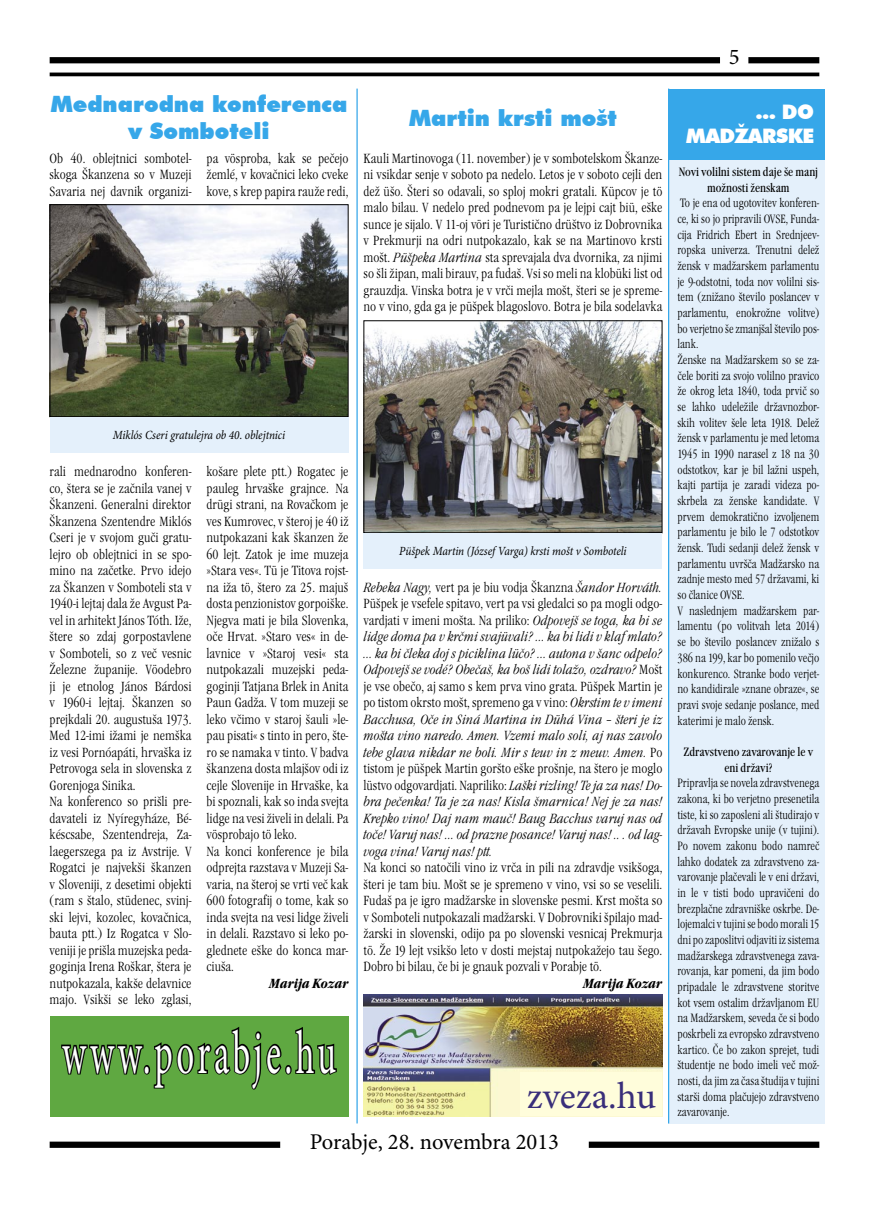
<style>
.page{position:relative;width:869px;height:1205px;background:#fff}
.page>*{position:absolute;margin:0;border:0;box-sizing:border-box;transform-origin:0 0}
.t1{font:61.25px "Minion Pro";letter-spacing:.1em;color:#fff;scale:.57 1}
.t2{font:37.5px "Minion Pro";color:#392e7a}
.cím{font:900 22.5px/27px "Futura BT";color:#36a7e9;text-align:center}
.t3{font:22.5px "Minion Pro";letter-spacing:-.005em;color:#000}
.cím-2{font:900 20px "Futura BT";letter-spacing:-.025em;color:#fff}
.ujszoveg{font:13.75px/16.5px "Garamond Itc TEE Ligh Cond";color:#000;text-align:justify}
.ujszoveg-2{font:13.75px/16.5px "Garamond Itc TEE Ligh Cond Ital";color:#000;text-align:justify}
.ujalairas{font:italic 700 condensed 13.75px "Garamond Itc TEE";color:#000}
.ujszoveg-3{font:12.5px/15.6px "Garamond Itc TEE Ligh Cond";color:#000;text-align:justify;scale:.95 1}
.szoveg{font:italic 12.5px "Minion Pro";letter-spacing:-.01em;color:#000;scale:.9 1}
.ujszoveg-4{font:condensed 12.5px/15.6px "Garamond Itc TEE";color:#000;text-align:center;scale:.95 1}
.s1{font-family:"Garamond Itc TEE Ligh Cond Ital"}
.s2{font-family:"Garamond Itc TEE Ligh Cond"}
</style>
<div class="page">
<hr style="left:50px;top:73px;width:769px;height:3px;background:#000">
<div style="left:748px;top:57px;width:71px;height:6px;background:#000"></div>
<div style="left:50px;top:57px;width:669px;height:6px;background:#000"></div>
<div style="left:50px;top:1141px;width:230px;height:7px;background:#000"></div>
<div style="left:588px;top:1141px;width:231px;height:7px;background:#000"></div>
<div style="left:668px;top:89px;width:156px;height:1034px;background:#e4f0fb"></div>
<div style="left:668px;top:89px;width:156px;height:70px;background:#36a7e9"></div>
<hr style="left:667px;top:89px;width:2px;height:1034px;background:#36a7e9">
<div style="left:50px;top:1016px;width:298px;height:100px;background:#5fa841"></div>
<svg style="left:61px;top:1044px;width:84px;height:31px"></svg>
<div style="left:144px;top:1065px;width:6px;height:9px;border:2px solid #000;border-radius:50%"></div>
<svg style="left:153px;top:1027px;width:129px;height:63px"></svg>
<div style="left:285px;top:1065px;width:6px;height:9px;border:2px solid #000;border-radius:50%"></div>
<svg style="left:295px;top:1027px;width:42px;height:48px"></svg>
<img style="left:52px;top:206px;width:294px;height:209px">
<div style="left:50px;top:204px;width:298px;height:213px;border:1px solid #000"></div>
<div style="left:50px;top:417px;width:298px;height:35px;background:#e4f0fb"></div>
<hr style="left:356px;top:89px;width:1px;height:1034px;background:#36a7e9">
<img style="left:365px;top:322px;width:295px;height:209px">
<div style="left:363px;top:320px;width:299px;height:213px;border:1px solid #000"></div>
<div style="left:363px;top:533px;width:299px;height:35px;background:#e4f0fb"></div>
<img style="left:363px;top:994px;width:298px;height:122px">
<div style="left:520px;top:1072px;width:142px;height:44px;background:#fffddb"></div>
<p class="cím" style="left:51px;top:90px;width:298px">Mednarodna konferenca v Somboteli</p>
<p class="ujszoveg" style="left:50px;top:150px;width:143px">Ob 40. oblejtnici sombotel&shy;skoga Škanzena so v Muzeji Savaria nej davnik organizi-</p>
<p class="ujszoveg" style="left:206px;top:150px;width:143px">pa vösproba, kak se pečejo žemlé, v kovačnici leko cveke kove, s krep papira rauže redi,</p>
<p class="cím" style="left:409px;top:104px;width:209px">Martin krsti mošt</p>
<p class="ujszoveg" style="left:363px;top:150px;width:300px">Kauli Martinovoga (11. november) je v sombotelskom Škanze&shy;ni vsikdar senje v soboto pa nedelo. Letos je v soboto cejli den dež üšo. Šteri so odavali, so sploj mokri gratali. Küpcov je tö malo bilau. V nedelo pred podnevom pa je lejpi cajt biü, eške sunce je sijalo. V 11-oj vöri je Turistično drüštvo iz Dobrovnika v Prekmurji na odri nutpokazalo, kak se na Martinovo krsti mošt. <span class="s1">Püšpeka Martina</span> sta sprevajala dva dvornika, za njimi so šli žipan, mali birauv, pa fudaš. Vsi so meli na klobüki list od grauzdja. Vinska botra je v vrči mejla mošt, šteri se je spreme&shy;no v vino, gda ga je püšpek blagoslovo. Botra je bila sodelavka</p>
<p class="szoveg" style="left:113px;top:428px;width:193px">Miklós Cseri gratulejra ob 40. oblejtnici</p>
<p class="ujszoveg" style="left:50px;top:463px;width:143px">rali mednarodno konferen&shy;co, štera se je začnila vanej v Škanzeni. Generalni direktor Škanzena Szentendre Miklós Cseri je v svojom guči gratu&shy;lejro ob oblejtnici in se spo&shy;mino na začetke. Prvo idejo za Škanzen v Somboteli sta v 1940-i lejtaj dala že Avgust Pa&shy;vel in arhitekt János Tóth. Iže, štere so zdaj gorpostavlene v Somboteli, so z več vesnic Železne županije. Vöodebro ji je etnolog János Bárdosi v 1960-i lejtaj. Škanzen so prejkdali 20. augustuša 1973.<br>Med 12-imi ižami je nemška iz vesi Pornóapáti, hrvaška iz Petrovoga sela in slovenska z Gorenjoga Sinika.</p>
<p class="ujszoveg" style="left:50px;top:793px;width:143px">Na konferenco so prišli pre&shy;davateli iz Nyíregyháze, Bé&shy;késcsabe, Szentendreja, Za&shy;laegerszega pa iz Avstrije. V Rogatci je najvekši škanzen v Sloveniji, z desetimi objekti (ram s štalo, stüdenec, svinj&shy;ski lejvi, kozolec, kovačnica, bauta ptt.) Iz Rogatca v Slo&shy;veniji je prišla muzejska peda&shy;goginja Irena Roškar, štera je nutpokazala, kakše delavnice majo. Vsikši se leko zglasi,</p>
<p class="ujszoveg" style="left:206px;top:463px;width:143px">košare plete ptt.) Rogatec je pauleg hrvaške grajnce. Na drügi strani, na Rovačkom je ves Kumrovec, v šteroj je 40 iž nutpokazani kak škanzen že 60 lejt. Zatok je ime muzeja »Stara ves«. Tü je Titova rojst&shy;na iža tö, štero za 25. majuš dosta penzionistov gorpoiške.<br>Njegva mati je bila Slovenka, oče Hrvat. »Staro ves« in de&shy;lavnice v »Staroj vesi« sta nutpokazali muzejski peda&shy;goginji Tatjana Brlek in Anita Paun Gadža. V tom muzeji se leko včimo v staroj šauli »le&shy;pau pisati« s tinto in pero, šte&shy;ro se namaka v tinto. V badva škanzena dosta mlajšov odi iz cejle Slovenije in Hrvaške, ka bi spoznali, kak so inda svejta lidge na vesi živeli in delali. Pa vösprobajo tö leko.</p>
<p class="ujszoveg" style="left:206px;top:843px;width:143px">Na konci konference je bila odprejta razstava v Muzeji Sa&shy;varia, na šteroj se vrti več kak 600 fotografij o tome, kak so inda svejta na vesi lidge živeli in delali. Razstavo si leko po&shy;glednete eške do konca mar&shy;ciuša.</p>
<p class="ujalairas" style="left:269px;top:975px;width:81px">Marija Kozar</p>
<p class="t1" style="left:62px;top:1016px;width:482px">www.porabje.hu</p>
<p class="szoveg" style="left:399px;top:544px;width:254px">Püšpek Martin (József Varga) krsti mošt v Somboteli</p>
<p class="ujszoveg-2" style="left:363px;top:579px;width:300px">Rebeka Nagy, <span class="s2">vert pa je biu vodja Škanzna</span> Šandor Horváth.<br><span class="s2">Püšpek je vsefele spitavo, vert pa vsi gledalci so pa mogli odgo&shy;vardjati v imeni mošta. Na priliko:</span> Odpovejš se toga, ka bi se lidge doma pa v krčmi svajüvali? … ka bi lidi v klaf mlato? … ka bi čleka doj s piciklina lüčo? … autona v šanc odpelo?<br>Odpovejš se vodé? Obečaš, ka boš lidi tolažo, ozdravo? <span class="s2">Mošt je vse obečo, aj samo s kem prva vino grata. Püšpek Martin je po tistom okrsto mošt, spremeno ga v vino:</span> Okrstim te v imeni Bacchusa, Oče in Siná Martina in Dühá Vina – šteri je iz mošta vino naredo. Amen. Vzemi malo soli, aj nas zavolo tebe glava nikdar ne boli. Mir s teuv in z meuv. Amen. <span class="s2">Po tistom je püšpek Martin goršto eške prošnje, na štero je moglo lüstvo odgovardjati. Napriliko:</span> Laški rizling! Te ja za nas! Do&shy;bra pečenka! Ta je za nas! Kisla šmarnica! Nej je za nas!<br>Krepko vino! Daj nam mauč! Baug Bacchus varuj nas od toče! Varuj nas! … od prazne posance! Varuj nas! .. . od lag&shy;voga vina! Varuj nas! ptt.</p>
<p class="ujszoveg" style="left:363px;top:859px;width:300px">Na konci so natočili vino iz vrča in pili na zdravdje vsikšoga, šteri je tam biu. Mošt se je spremeno v vino, vsi so se veselili.<br>Fudaš pa je igro madžarske in slovenske pesmi. Krst mošta so v Somboteli nutpokazali madžarski. V Dobrovniki špilajo mad&shy;žarski in slovenski, odijo pa po slovenski vesnicaj Prekmurja tö. Že 19 lejt vsikšo leto v dosti mejstaj nutpokažejo tau šego.<br>Dobro bi bilau, če bi je gnauk pozvali v Porabje tö.</p>
<p class="ujalairas" style="left:583px;top:975px;width:81px">Marija Kozar</p>
<p class="t2" style="left:526px;top:1073px;width:130px">zveza.hu</p>
<h3 class="t3" style="left:310px;top:1128px;width:250px">Porabje, 28. novembra 2013</h3>
<h3 class="t3" style="left:728px;top:44px;width:12px">5</h3>
<p class="cím-2" style="left:755px;top:100px;width:60px">… DO</p>
<p class="cím-2" style="left:686px;top:124px;width:129px">MADŽARSKE</p>
<p class="ujszoveg-4" style="left:678px;top:164px;width:148px">Novi volilni sistem daje še manj možnosti ženskam</p>
<p class="ujszoveg-3" style="left:677px;top:195px;width:151px">To je ena od ugotovitev konferen&shy;ce, ki so jo pripravili OVSE, Funda&shy;cija Fridrich Ebert in Srednjeev&shy;ropska univerza. Trenutni delež žensk v madžarskem parlamentu je 9-odstotni, toda nov volilni sis&shy;tem (znižano število poslancev v parlamentu, enokrožne volitve) bo verjetno še zmanjšal število pos&shy;lank.</p>
<p class="ujszoveg-3" style="left:677px;top:352px;width:151px">Ženske na Madžarskem so se za&shy;čele boriti za svojo volilno pravico že okrog leta 1840, toda prvič so se lahko udeležile državnozbor&shy;skih volitev šele leta 1918. Delež žensk v parlamentu je med letoma 1945 in 1990 narasel z 18 na 30 odstotkov, kar je bil lažni uspeh, kajti partija je zaradi videza po&shy;skrbela za ženske kandidate. V prvem demokratično izvoljenem parlamentu je bilo le 7 odstotkov žensk. Tudi sedanji delež žensk v parlamentu uvršča Madžarsko na zadnje mesto med 57 državami, ki so članice OVSE.</p>
<p class="ujszoveg-3" style="left:677px;top:603px;width:151px">V naslednjem madžarskem par&shy;lamentu (po volitvah leta 2014) se bo število poslancev znižalo s 386 na 199, kar bo pomenilo večjo konkurenco. Stranke bodo verjet&shy;no kandidirale »znane obraze«, se pravi svoje sedanje poslance, med katerimi je malo žensk.</p>
<p class="ujszoveg-4" style="left:683px;top:744px;width:138px">Zdravstveno zavarovanje le v eni državi?</p>
<p class="ujszoveg-3" style="left:677px;top:775px;width:151px">Pripravlja se novela zdravstvenega zakona, ki bo verjetno presenetila tiste, ki so zaposleni ali študirajo v državah Evropske unije (v tujini).<br>Po novem zakonu bodo namreč lahko dodatek za zdravstveno za&shy;varovanje plačevali le v eni državi, in le v tisti bodo upravičeni do brezplačne zdravniške oskrbe. De&shy;lojemalci v tujini se bodo morali 15 dni po zaposlitvi odjaviti iz sistema madžarskega zdravstvenega zava&shy;rovanja, kar pomeni, da jim bodo pripadale le zdravstvene storitve kot vsem ostalim državljanom EU na Madžarskem, seveda če si bodo poskrbeli za evropsko zdravstveno kartico. Če bo zakon sprejet, tudi študentje ne bodo imeli več mož&shy;nosti, da jim za časa študija v tujini starši doma plačujejo zdravstveno zavarovanje.</p>
</div>
